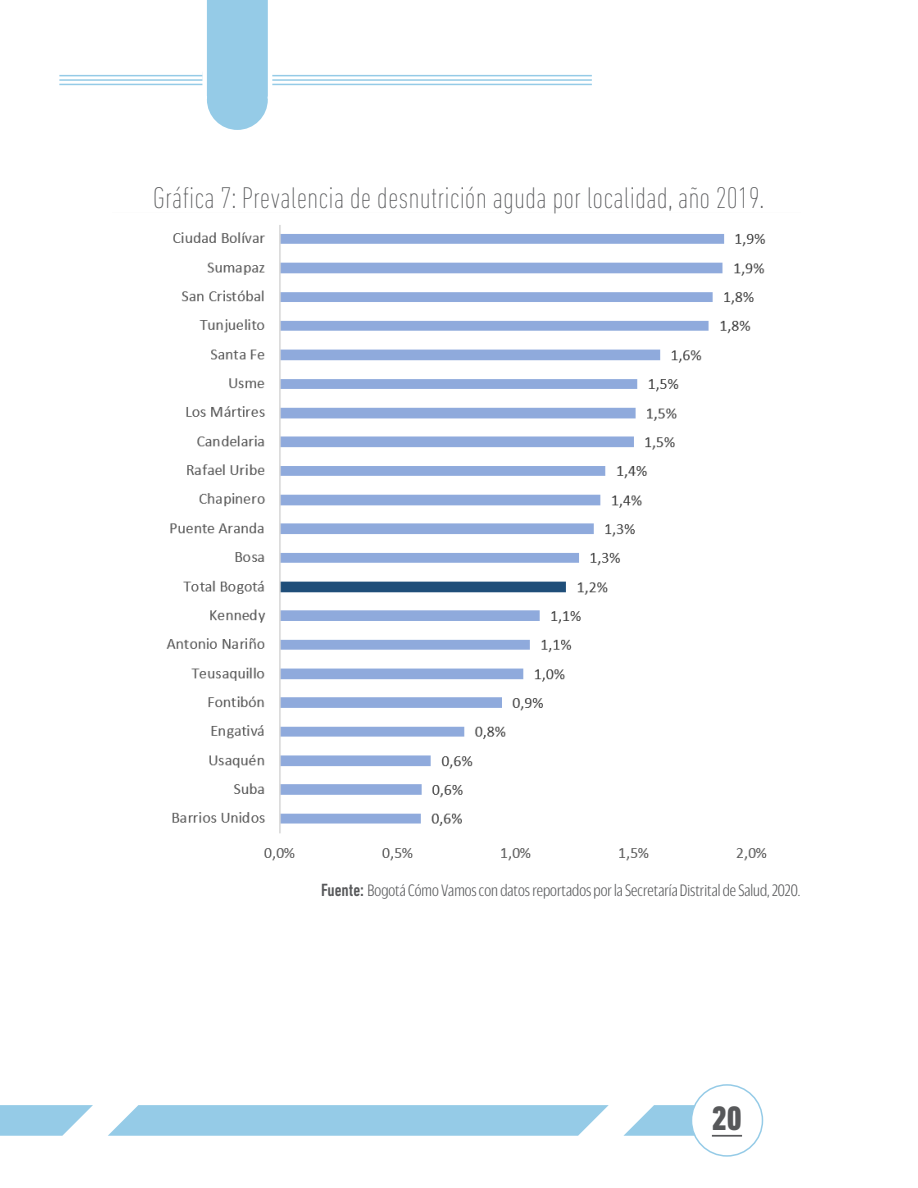
<style>
.page{position:relative;width:918px;height:1188px;background:#fff}
.page>*{position:absolute;margin:0;border:0;box-sizing:border-box;transform-origin:0 0}
.t1{font:800 condensed 34.5px "DIN Next LT Pro";color:#57585a}
.t2{font:200 condensed 30.45px "DIN Next LT Pro";color:#57585a}
.t3{font:300 18px "Duplicate Sans Cond";color:#57585a}
.s1{font-family:"DIN Next LT Pro";font-weight:500;font-stretch:condensed}
</style>
<div class="page">
<svg style="left:0;top:1105px;width:694px;height:31px;background:#a3d2ea"></svg>
<hr style="left:59px;top:84px;width:533px;height:1px;background:#95cbe7">
<hr style="left:59px;top:79px;width:533px;height:2px;background:#95cbe7">
<hr style="left:59px;top:75px;width:533px;height:1px;background:#95cbe7">
<div style="left:691px;top:1084px;width:72px;height:73px;border:2px solid #95cbe7;border-radius:50%"></div>
<svg style="left:200px;top:0;width:75px;height:130px"></svg>
<hr style="left:712px;top:1135px;width:30px;height:2px;background:#57585a">
<img style="left:166px;top:225px;width:601px;height:636px">
<p class="t2" style="left:153px;top:180px;width:613px">Gráfica 7: Prevalencia de desnutrición aguda por localidad, año 2019.</p>
<p class="t3" style="left:321px;top:882px;width:481px"><span class="s1">Fuente:</span> Bogotá Cómo Vamos con datos reportados por la Secretaría Distrital de Salud, 2020.</p>
<h1 class="t1" style="left:712px;top:1098px;width:32px">20</h1>
</div>
